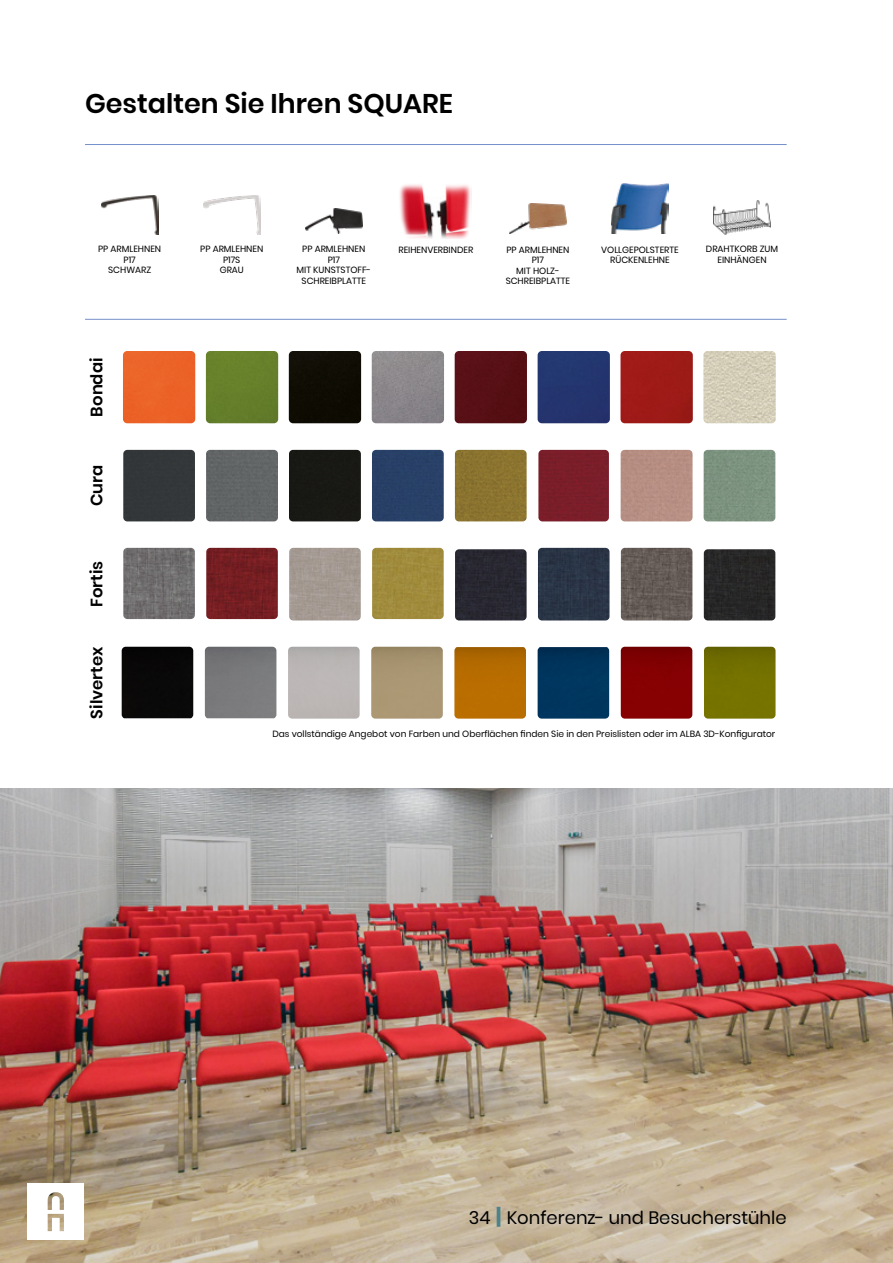
<style>
.page{position:relative;width:893px;height:1263px;background:#fff}
.page>*{position:absolute;margin:0;border:0;box-sizing:border-box;transform-origin:0 0}
.t1{font:600 27px "Poppins";color:#000}
.t2{font:18px "Poppins";color:#000}
.t3{font:600 16.5px "Poppins";color:#000}
.t4{font:9px/10.5px "Poppins";color:#000;text-align:center}
.s1{font-weight:700;font-size:21px;color:#4a828d}
</style>
<div class="page">
<img style="left:0;top:788px;width:893px;height:475px">
<svg style="left:28px;top:1183px;width:56px;height:57px"></svg>
<div style="left:372px;top:548px;width:72px;height:71px;background:#a08b3d"></div>
<div style="left:538px;top:548px;width:71px;height:72px;background:#2a3546"></div>
<img style="left:621px;top:548px;width:71px;height:72px">
<div style="left:704px;top:549px;width:71px;height:71px;background:#272727"></div>
<img style="left:123px;top:548px;width:72px;height:71px">
<img style="left:206px;top:548px;width:72px;height:71px">
<img style="left:289px;top:548px;width:72px;height:72px">
<div style="left:455px;top:549px;width:72px;height:71px;background:#282831"></div>
<div style="left:538px;top:450px;width:71px;height:71px;background:#7a1e29"></div>
<div style="left:621px;top:450px;width:71px;height:71px;background:#b78f83"></div>
<div style="left:372px;top:450px;width:72px;height:71px;background:#284067"></div>
<div style="left:704px;top:450px;width:71px;height:71px;background:#7c937f"></div>
<div style="left:123px;top:450px;width:72px;height:71px;background:#333739"></div>
<div style="left:206px;top:450px;width:72px;height:71px;background:#626566"></div>
<div style="left:455px;top:450px;width:72px;height:71px;background:#8b7430"></div>
<div style="left:289px;top:450px;width:72px;height:71px;background:#181814"></div>
<img style="left:305px;top:209px;width:57px;height:25px">
<img style="left:101px;top:195px;width:57px;height:39px">
<img style="left:203px;top:196px;width:57px;height:38px">
<img style="left:611px;top:183px;width:57px;height:51px">
<img style="left:509px;top:204px;width:57px;height:29px">
<img style="left:714px;top:201px;width:56px;height:33px">
<img style="left:399px;top:184px;width:73px;height:55px">
<div style="left:123px;top:351px;width:72px;height:72px;background:#ec6327"></div>
<div style="left:455px;top:351px;width:72px;height:72px;background:#571015"></div>
<div style="left:538px;top:351px;width:72px;height:72px;background:#24356f"></div>
<div style="left:620px;top:351px;width:73px;height:72px;background:#9f1b17"></div>
<div style="left:206px;top:351px;width:72px;height:72px;background:#66802a"></div>
<div style="left:289px;top:351px;width:72px;height:72px;background:#0f0d03"></div>
<img style="left:372px;top:351px;width:72px;height:72px">
<img style="left:703px;top:351px;width:73px;height:72px">
<div style="left:122px;top:647px;width:71px;height:71px;background:#0a0908"></div>
<img style="left:371px;top:647px;width:72px;height:72px">
<img style="left:288px;top:647px;width:72px;height:72px">
<img style="left:205px;top:647px;width:71px;height:71px">
<img style="left:621px;top:647px;width:71px;height:72px">
<img style="left:454px;top:647px;width:72px;height:72px">
<img style="left:538px;top:647px;width:71px;height:72px">
<img style="left:704px;top:647px;width:71px;height:72px">
<hr style="left:85px;top:144px;width:702px;height:1px;background:#748fc9">
<hr style="left:85px;top:319px;width:702px;height:1px;background:#748fc9">
<h1 class="t1" style="left:85px;top:88px;width:369px">Gestalten Sie Ihren SQUARE</h1>
<p class="t4" style="left:506px;top:244px;width:66px">PP ARMLEHNEN<br>P17<br>MIT HOLZ-<br>SCHREIBPLATTE</p>
<p class="t4" style="left:706px;top:244px;width:74px">DRAHTKORB ZUM<br>EINHÄNGEN</p>
<p class="t4" style="left:98px;top:244px;width:65px">PP ARMLEHNEN<br>P17<br>SCHWARZ</p>
<p class="t4" style="left:200px;top:244px;width:65px">PP ARMLEHNEN<br>P17S<br>GRAU</p>
<p class="t4" style="left:601px;top:244px;width:79px">VOLLGEPOLSTERTE<br>RÜCKENLEHNE</p>
<p class="t4" style="left:297px;top:244px;width:76px">PP ARMLEHNEN<br>P17<br>MIT KUNSTSTOFF-<br>SCHREIBPLATTE</p>
<p class="t4" style="left:398px;top:244px;width:76px">REIHENVERBINDER</p>
<h3 class="t3" style="left:87px;top:416px;width:60px;rotate:-90deg">Bondai</h3>
<h3 class="t3" style="left:87px;top:506px;width:43px;rotate:-90deg">Cura</h3>
<h3 class="t3" style="left:87px;top:607px;width:48px;rotate:-90deg">Fortis</h3>
<h3 class="t3" style="left:87px;top:719px;width:73px;rotate:-90deg">Silvertex</h3>
<p class="t4" style="left:272px;top:729px;width:505px">Das vollständige Angebot von Farben und Oberflächen finden Sie in den Preislisten oder im ALBA 3D-Konfigurator</p>
<h2 class="t2" style="left:469px;top:1207px;width:319px">34 <span class="s1">|</span> Konferenz- und Besucherstühle</h2>
</div>
